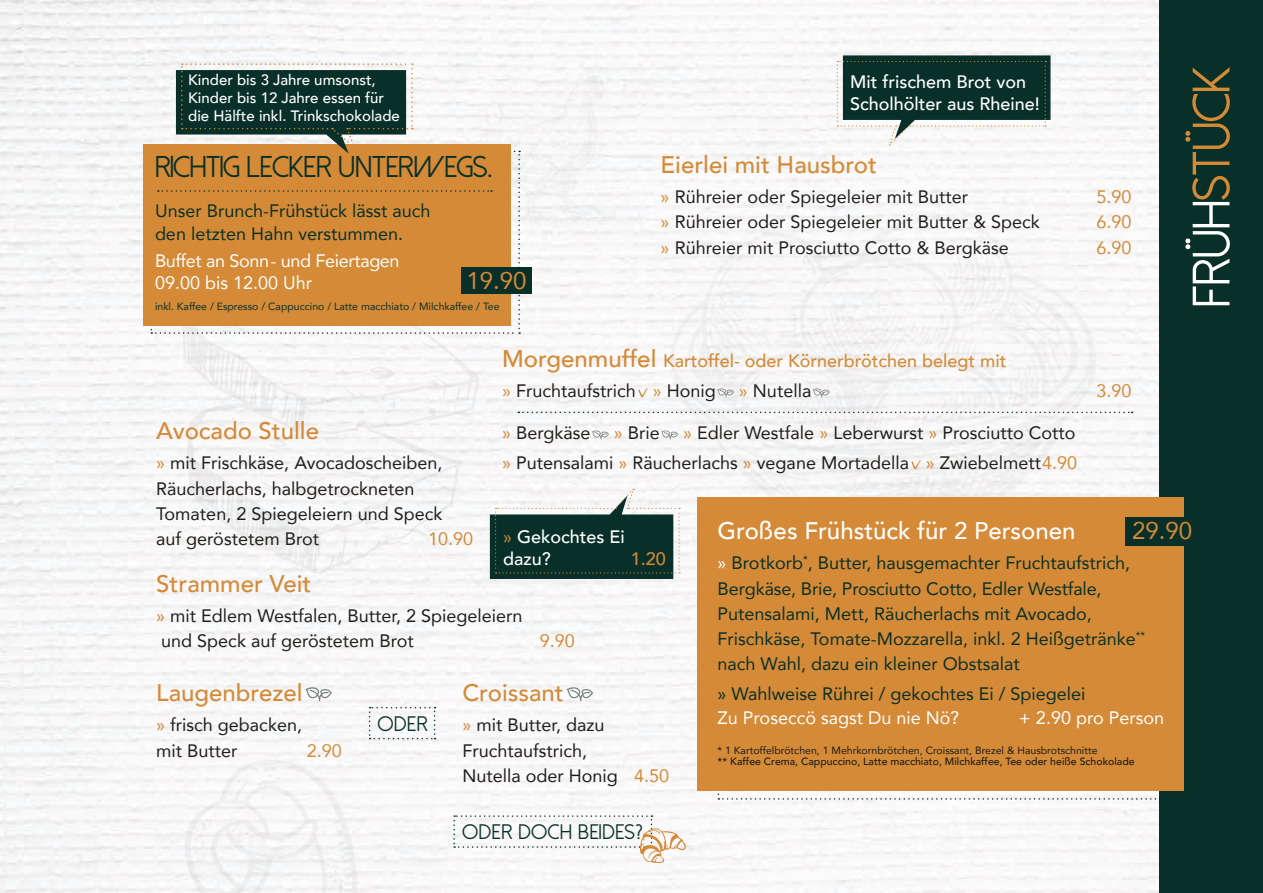
<style>
.page{position:relative;width:1263px;height:893px;background:#fff}
.page>*{position:absolute;margin:0;border:0;box-sizing:border-box;transform-origin:0 0}
.t1{font:52.5px "Dolce Vita";color:#d48a37}
.t2{font:30px "Dolce Vita";color:#083028}
.t3{font:500 24px "Avenir";color:#d48a37}
.t4{font:500 24px "Avenir";color:#fff}
.t5{font:24px "Avenir";color:#d48a37}
.t6{font:21px "Dolce Vita";letter-spacing:.04em;color:#083028}
.t7{font:18px/25.2px "Avenir";color:#1d1d1b}
.t8{font:18px/25.2px "Avenir";color:#083028}
.t9{font:500 18px/30px "Avenir";color:#d48a37}
.t10{font:500 18px/21.6px "Avenir";color:#fff}
.t11{font:18px/22.5px "Avenir";letter-spacing:-.02em;color:#fff}
.t12{font:18px "Avenir";color:#fff}
.t13{font:18px "Avenir";color:#d48a37}
.t14{font:500 15px/18px "Avenir";color:#fff}
.t15{font:500 10.5px "Avenir";color:#1d1d1b}
.t16{font:10.5px "Avenir";color:#1d1d1b}
.t17{font:10.5px "Avenir";color:#083028}
.s1{color:#d48a37}
.s2{font-size:24px}
.s3{font-weight:400}
.s4{font-weight:400;color:#1d1d1b}
.s5{color:#fff}
.s6{font-weight:400;color:#d48a37}
</style>
<div class="page">
<img style="left:0;top:0;width:1159px;height:893px">
<svg style="left:114px;top:229px;width:387px;height:362px"></svg>
<svg style="left:179px;top:335px;width:301px;height:241px;fill:#f7f6f6"></svg>
<svg style="left:336px;top:490px;width:22px;height:8px"></svg>
<svg style="left:269px;top:438px;width:18px;height:10px"></svg>
<svg style="left:364px;top:518px;width:18px;height:8px"></svg>
<svg style="left:236px;top:462px;width:19px;height:5px"></svg>
<svg style="left:390px;top:455px;width:14px;height:6px"></svg>
<svg style="left:298px;top:460px;width:9px;height:5px"></svg>
<svg style="left:362px;top:456px;width:12px;height:4px"></svg>
<svg style="left:353px;top:540px;width:5px;height:7px"></svg>
<svg style="left:217px;top:423px;width:9px;height:4px"></svg>
<svg style="left:261px;top:482px;width:12px;height:6px"></svg>
<svg style="left:341px;top:467px;width:21px;height:9px"></svg>
<svg style="left:429px;top:483px;width:6px;height:4px"></svg>
<svg style="left:381px;top:508px;width:5px;height:3px"></svg>
<svg style="left:286px;top:476px;width:40px;height:22px"></svg>
<svg style="left:370px;top:366px;width:26px;height:13px"></svg>
<svg style="left:284px;top:344px;width:13px;height:4px"></svg>
<svg style="left:401px;top:346px;width:9px;height:4px"></svg>
<svg style="left:340px;top:369px;width:8px;height:6px"></svg>
<svg style="left:318px;top:344px;width:8px;height:3px"></svg>
<svg style="left:332px;top:382px;width:4px;height:4px"></svg>
<svg style="left:421px;top:342px;width:13px;height:8px"></svg>
<svg style="left:255px;top:349px;width:7px;height:3px"></svg>
<svg style="left:426px;top:374px;width:13px;height:8px"></svg>
<svg style="left:442px;top:353px;width:11px;height:7px"></svg>
<svg style="left:389px;top:401px;width:7px;height:9px"></svg>
<svg style="left:456px;top:388px;width:4px;height:12px"></svg>
<svg style="left:443px;top:388px;width:3px;height:11px"></svg>
<svg style="left:358px;top:410px;width:6px;height:6px"></svg>
<svg style="left:290px;top:413px;width:3px;height:10px"></svg>
<svg style="left:114px;top:559px;width:105px;height:32px"></svg>
<img style="left:520px;top:67px;width:106px;height:162px">
<img style="left:670px;top:199px;width:434px;height:339px">
<img style="left:174px;top:746px;width:192px;height:147px">
<div style="left:1159px;top:0;width:104px;height:893px;background:#083028"></div>
<svg style="left:567px;top:687px;width:26px;height:14px"></svg>
<svg style="left:718px;top:791px;width:441px;height:9px"></svg>
<div style="left:697px;top:497px;width:487px;height:294px;background:#d48a37"></div>
<div style="left:1125px;top:517px;width:74px;height:28px;background:#083028"></div>
<svg style="left:490px;top:489px;width:190px;height:90px"></svg>
<svg style="left:837px;top:55px;width:213px;height:91px"></svg>
<svg style="left:638px;top:388px;width:10px;height:9px"></svg>
<svg style="left:717px;top:388px;width:17px;height:9px"></svg>
<svg style="left:813px;top:388px;width:17px;height:9px"></svg>
<svg style="left:592px;top:430px;width:17px;height:9px"></svg>
<svg style="left:661px;top:430px;width:17px;height:9px"></svg>
<svg style="left:911px;top:460px;width:10px;height:9px"></svg>
<svg style="left:518px;top:412px;width:614px;height:1px"></svg>
<svg style="left:369px;top:707px;width:67px;height:32px"></svg>
<svg style="left:143px;top:144px;width:8px;height:181px"></svg>
<div style="left:461px;top:267px;width:70px;height:26px;background:#083028"></div>
<svg style="left:151px;top:63px;width:369px;height:272px"></svg>
<svg style="left:453px;top:815px;width:233px;height:48px"></svg>
<svg style="left:305px;top:687px;width:27px;height:14px"></svg>
<p class="t14" style="left:188px;top:70px;width:213px">Kinder bis 3 Jahre umsonst,<br>Kinder bis 12 Jahre essen für die Hälfte inkl. Trinkschokolade</p>
<h2 class="t2" style="left:155px;top:151px;width:339px">RICHTIG LECKER UNTERWEGS.</h2>
<p class="t8" style="left:155px;top:199px;width:277px;line-height:22.5px">Unser Brunch-Frühstück lässt auch den letzten Hahn verstummen.</p>
<p class="t11" style="left:155px;top:249px;width:246px">Buffet an Sonn- und Feiertagen<br>09.00 bis 12.00 Uhr</p>
<p class="t17" style="left:155px;top:298px;width:346px">inkl. Kaffee / Espresso / Cappuccino / Latte macchiato / Milchkaffee / Tee</p>
<h3 class="t5" style="left:466px;top:262px;width:62px">19.90</h3>
<p class="t10" style="left:850px;top:70px;width:191px">Mit frischem Brot von<br>Scholhölter aus Rheine!</p>
<h3 class="t3" style="left:661px;top:144px;width:218px">Eierlei mit Hausbrot</h3>
<p class="t7" style="left:661px;top:184px;width:309px"><span class="s1">»</span> Rühreier oder Spiegeleier mit Butter</p>
<p class="t13" style="left:1096px;top:182px;width:37px">5.90</p>
<p class="t7" style="left:661px;top:209px;width:381px"><span class="s1">»</span> Rühreier oder Spiegeleier mit Butter &amp; Speck</p>
<p class="t13" style="left:1096px;top:208px;width:37px">6.90</p>
<p class="t7" style="left:661px;top:234px;width:350px"><span class="s1">»</span> Rühreier mit Prosciutto Cotto &amp; Bergkäse</p>
<p class="t13" style="left:1096px;top:233px;width:37px">6.90</p>
<p class="t9" style="left:502px;top:345px;width:506px"><span class="s2">Morgenmuffel</span> Kartoffel- oder Körnerbrötchen belegt mit <span class="s3">»</span> <span class="s4">Fruchtaufstrich</span> <span class="s3">»</span> <span class="s4">Honig</span></p>
<p class="t7" style="left:739px;top:378px;width:74px"><span class="s1">»</span> Nutella</p>
<p class="t13" style="left:1096px;top:377px;width:37px">3.90</p>
<h1 class="t1" style="left:1185px;top:308px;width:242px;rotate:-90deg"><span class="s5">FRÜH</span>STÜCK</h1>
<h3 class="t3" style="left:156px;top:410px;width:164px">Avocado Stulle</h3>
<p class="t7" style="left:156px;top:450px;width:288px"><span class="s1">»</span> mit Frischkäse, Avocadoscheiben,<br>Räucherlachs, halbgetrockneten<br>Tomaten, 2 Spiegeleiern und Speck auf geröstetem Brot</p>
<p class="t7" style="left:502px;top:418px;width:577px;line-height:30px;text-align:right"><span class="s1">»</span> Edler Westfale <span class="s1">»</span> Leberwurst <span class="s1">»</span> Prosciutto Cotto<br><span class="s1">»</span> Putensalami <span class="s1">»</span> Räucherlachs <span class="s1">»</span> vegane Mortadella <span class="s1">»</span> Zwiebelmett<span class="s1">4.90</span></p>
<p class="t7" style="left:502px;top:420px;width:90px"><span class="s1">»</span> Bergkäse</p>
<p class="t7" style="left:614px;top:420px;width:48px"><span class="s1">»</span> Brie</p>
<h3 class="t4" style="left:718px;top:510px;width:359px">Großes Frühstück für 2 Personen</h3>
<p class="t8" style="left:718px;top:550px;width:429px"><span class="s5">»</span> Brotkorb<sup>*</sup>, Butter, hausgemachter Fruchtaufstrich, Bergkäse, Brie, Prosciutto Cotto, Edler Westfale, Putensalami, Mett, Räucherlachs mit Avocado, Frischkäse, Tomate-Mozzarella, inkl. 2 Heißgetränke<sup>** </sup>nach Wahl, dazu ein kleiner Obstsalat</p>
<p class="t8" style="left:718px;top:681px;width:369px">» Wahlweise Rührei / gekochtes Ei / Spiegelei</p>
<p class="t12" style="left:718px;top:703px;width:243px">Zu Proseccö sagst Du nie Nö?</p>
<p class="t12" style="left:1019px;top:703px;width:147px">+ 2.90 pro Person</p>
<p class="t16" style="left:718px;top:742px;width:382px">* 1 Kartoffelbrötchen, 1 Mehrkornbrötchen, Croissant, Brezel &amp; Hausbrotschnitte</p>
<p class="t15" style="left:718px;top:752px;width:418px">** Kaffee Crema, Cappuccino, Latte macchiato, Milchkaffee, Tee oder heiße Schokolade</p>
<h3 class="t5" style="left:1132px;top:512px;width:62px">29.90</h3>
<p class="t10" style="left:503px;top:525px;width:123px"><span class="s6">»</span> Gekochtes Ei dazu?</p>
<p class="t13" style="left:428px;top:524px;width:47px">10.90</p>
<p class="t9" style="left:631px;top:543px;width:37px">1.20</p>
<h3 class="t3" style="left:156px;top:563px;width:157px">Strammer Veit</h3>
<p class="t7" style="left:156px;top:602px;width:368px"><span class="s1">»</span> mit Edlem Westfalen, Butter, 2 Spiegeleiern und Speck auf geröstetem Brot</p>
<p class="t13" style="left:540px;top:626px;width:37px">9.90</p>
<h3 class="t3" style="left:462px;top:672px;width:103px">Croissant</h3>
<p class="t7" style="left:462px;top:712px;width:208px"><span class="s1">»</span> mit Butter, dazu<br>Fruchtaufstrich,<br>Nutella oder Honig <span class="s1">4.50</span></p>
<h3 class="t3" style="left:156px;top:672px;width:148px">Laugenbrezel</h3>
<p class="t7" style="left:156px;top:712px;width:147px"><span class="s1">»</span> frisch gebacken, mit Butter</p>
<p class="t6" style="left:378px;top:713px;width:51px">ODER</p>
<p class="t13" style="left:307px;top:736px;width:37px">2.90</p>
<p class="t6" style="left:462px;top:821px;width:181px">ODER DOCH BEIDES?</p>
</div>
